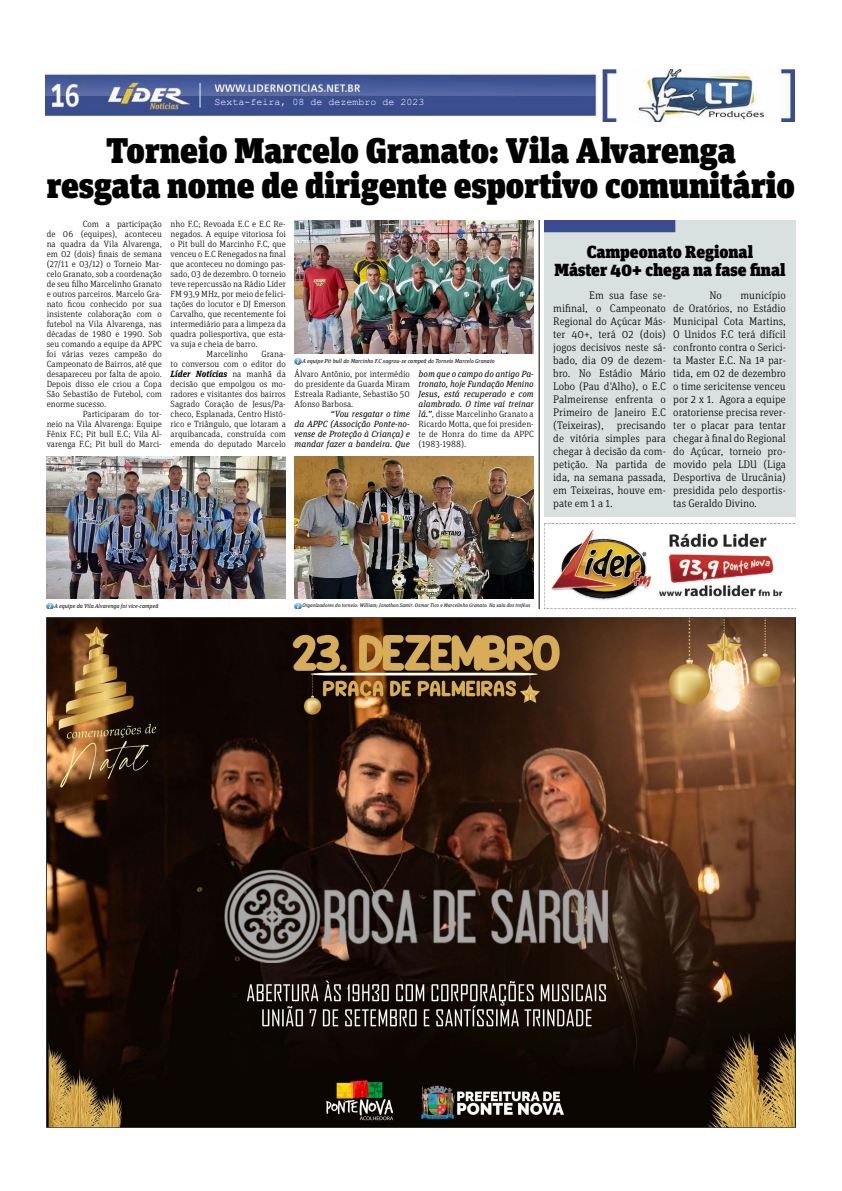
<style>
.page{position:relative;width:842px;height:1191px;background:#fff}
.page>*{position:absolute;margin:0;border:0;box-sizing:border-box;transform-origin:0 0}
.t1{font:900 35.6px/35px "Unit Slab Pro";color:#000;text-align:center}
.t2{font:900 17.5px/18px "Unit Slab Pro";color:#000;text-align:center}
.t3{font:300 11px/13px "Unit Slab Pro";color:#000;text-align:justify}
.t4{font:10px "Courier New";color:#fff}
.t5{font:300 9px/10px "Unit Slab Pro";color:#000;text-align:justify}
.t6{font:italic 9px/10px "Unit Slab Pro";color:#000;text-align:justify}
.t7{font:italic 5.8px "Unit Slab Pro";color:#000}
.t8{font:italic 5.2px "Unit Slab Pro";color:#000}
.s1{font-weight:700;font-style:italic}
.s2{font-weight:300;font-style:normal}
</style>
<div class="page">
<img style="left:46px;top:70px;width:748px;height:51px">
<hr style="left:539px;top:220px;width:1px;height:389px;background:#000">
<img style="left:47px;top:617px;width:748px;height:510px">
<div style="left:544px;top:220px;width:251px;height:296px;background:#d8e1df"></div>
<svg style="left:295px;top:358px;width:6px;height:6px"></svg>
<svg style="left:295px;top:603px;width:6px;height:6px"></svg>
<svg style="left:47px;top:603px;width:6px;height:6px"></svg>
<img style="left:295px;top:220px;width:239px;height:133px">
<img style="left:295px;top:456px;width:239px;height:142px">
<img style="left:47px;top:456px;width:239px;height:142px">
<img style="left:544px;top:523px;width:251px;height:86px">
<p class="t4" style="left:215px;top:96px;width:212px">Sexta-feira, 08 de dezembro de 2023</p>
<h1 class="t1" style="left:47px;top:131px;width:749px">Torneio Marcelo Granato: Vila Alvarenga resgata nome de dirigente esportivo comunitário</h1>
<h2 class="t2" style="left:554px;top:242px;width:232px">Campeonato Regional<br>Máster 40+ chega na fase final</h2>
<p class="t3" style="left:553px;top:288px;width:114px;text-indent:36px">Em sua fase se&shy;mifinal, o Campeonato Regional do Açúcar Más&shy;ter 40+, terá 02 (dois) jogos decisivos neste sá&shy;bado, dia 09 de dezem&shy;bro. No Estádio Mário Lobo (Pau d'Alho), o E.C Palmeirense enfrenta o Primeiro de Janeiro E.C (Teixeiras), precisando de vitória simples para chegar à decisão da com&shy;petição. Na partida de ida, na semana passada, em Teixeiras, houve em&shy;pate em 1 a 1.</p>
<p class="t3" style="left:709px;top:288px;width:14px">No</p>
<p class="t5" style="left:171px;top:219px;width:117px">nho F.C; Revoada E.C e E.C Re-</p>
<p class="t5" style="left:171px;top:229px;width:117px">negados. A equipe vitoriosa foi</p>
<p class="t5" style="left:171px;top:239px;width:117px">o Pit bull do Marcinho F.C, que</p>
<p class="t5" style="left:171px;top:249px;width:117px">venceu o E.C Renegados na final</p>
<p class="t5" style="left:171px;top:259px;width:117px">que aconteceu no domingo pas-</p>
<p class="t5" style="left:171px;top:269px;width:117px">sado, 03 de dezembro. O torneio</p>
<p class="t5" style="left:171px;top:279px;width:117px">teve repercussão na Rádio Líder</p>
<p class="t5" style="left:171px;top:289px;width:117px">FM 93,9 MHz, por meio de felici-</p>
<p class="t5" style="left:171px;top:299px;width:117px">tações do locutor e DJ Emerson</p>
<p class="t5" style="left:171px;top:309px;width:117px">Carvalho, que recentemente foi</p>
<p class="t5" style="left:171px;top:319px;width:117px">intermediário para a limpeza da</p>
<p class="t5" style="left:171px;top:329px;width:117px">quadra poliesportiva, que esta-</p>
<p class="t5" style="left:171px;top:339px;width:88px">va suja e cheia de barro.</p>
<p class="t5" style="left:207px;top:349px;width:43px">Marcelinho</p>
<p class="t5" style="left:83px;top:219px;width:81px">Com a participação</p>
<p class="t5" style="left:47px;top:229px;width:117px">de 06 (equipes), aconteceu</p>
<p class="t5" style="left:47px;top:239px;width:117px">na quadra da Vila Alvarenga,</p>
<p class="t5" style="left:47px;top:249px;width:117px">em 02 (dois) finais de semana</p>
<p class="t5" style="left:47px;top:259px;width:117px">(27/11 e 03/12) o Torneio Mar-</p>
<p class="t5" style="left:47px;top:269px;width:117px">celo Granato, sob a coordenação</p>
<p class="t5" style="left:47px;top:279px;width:117px">de seu filho Marcelinho Granato</p>
<p class="t5" style="left:47px;top:289px;width:117px">e outros parceiros. Marcelo Gra-</p>
<p class="t5" style="left:47px;top:299px;width:117px">nato ficou conhecido por sua</p>
<p class="t5" style="left:47px;top:309px;width:117px">insistente colaboração com o</p>
<p class="t5" style="left:47px;top:319px;width:117px">futebol na Vila Alvarenga, nas</p>
<p class="t5" style="left:47px;top:329px;width:117px">décadas de 1980 e 1990. Sob</p>
<p class="t5" style="left:47px;top:339px;width:117px">seu comando a equipe da APPC</p>
<p class="t5" style="left:47px;top:349px;width:117px">foi várias vezes campeão do</p>
<p class="t5" style="left:47px;top:359px;width:117px">Campeonato de Bairros, até que</p>
<p class="t5" style="left:47px;top:369px;width:117px">desapareceu por falta de apoio.</p>
<p class="t5" style="left:47px;top:379px;width:117px">Depois disso ele criou a Copa</p>
<p class="t5" style="left:47px;top:389px;width:117px">São Sebastião de Futebol, com</p>
<p class="t5" style="left:47px;top:399px;width:61px">enorme sucesso.</p>
<p class="t5" style="left:83px;top:409px;width:81px">Participaram do tor-</p>
<p class="t5" style="left:47px;top:419px;width:117px">neio na Vila Alvarenga: Equipe</p>
<p class="t5" style="left:47px;top:429px;width:117px">Fênix F.C; Pit bull E.C; Vila Al-</p>
<p class="t5" style="left:47px;top:439px;width:117px">varenga F.C; Pit bull do Marci-</p>
<p class="t3" style="left:673px;top:288px;width:114px;text-indent:67px">município de Oratórios, no Estádio Municipal Cota Martins, O Unidos F.C terá difícil confronto contra o Serici&shy;ta Master E.C. Na 1ª par&shy;tida, em 02 de dezembro o time sericitense venceu por 2 x 1. Agora a equipe oratoriense precisa rever&shy;ter o placar para tentar chegar à final do Regional do Açúcar, torneio pro&shy;movido pela LDU (Liga Desportiva de Urucânia) presidida pelo desportis&shy;tas Geraldo Divino.</p>
<p class="t5" style="left:171px;top:349px;width:117px;text-indent:91px">Grana&shy;to conversou com o editor do <span class="s1">Líder Notícias</span> na manhã da decisão que empolgou os mo&shy;radores e visitantes dos bairros Sagrado Coração de Jesus/Pa&shy;checo, Esplanada, Centro Histó&shy;rico e Triângulo, que lotaram a arquibancada, construída com emenda do deputado Marcelo</p>
<p class="t7" style="left:302px;top:357px;width:194px">A equipe Pit bull do Marcinho F.C sagrou-se campeã do Torneio Marcelo Granato</p>
<p class="t5" style="left:295px;top:369px;width:117px">Álvaro Antônio, por intermédio do presidente da Guarda Miram Estreala Radiante, Sebastião 50<br>Afonso Barbosa.</p>
<p class="t6" style="left:295px;top:409px;width:117px;text-indent:36px">“Vou resgatar o time da APPC (Associção Ponte-no&shy;vense de Proteção à Criança) e mandar fazer a bandeira. Que</p>
<p class="t6" style="left:419px;top:369px;width:117px">bom que o campo do antigo Pa&shy;tronato, hoje Fundação Menino Jesus, está recuperado e com alambrado. O time vai treinar lá.”<span class="s2">, disse Marcelinho Granato a Ricardo Motta, que foi presiden&shy;te de Honra do time da APPC (1983-1988).</span></p>
<p class="t7" style="left:54px;top:602px;width:106px">A equipe da Vila Alvarenga foi vice-campeã</p>
<p class="t8" style="left:302px;top:602px;width:229px">Organizadores do torneio: William; Jonathan Samir. Osmar Tico e Marcelinho Granato. Na sala dos troféus</p>
</div>
